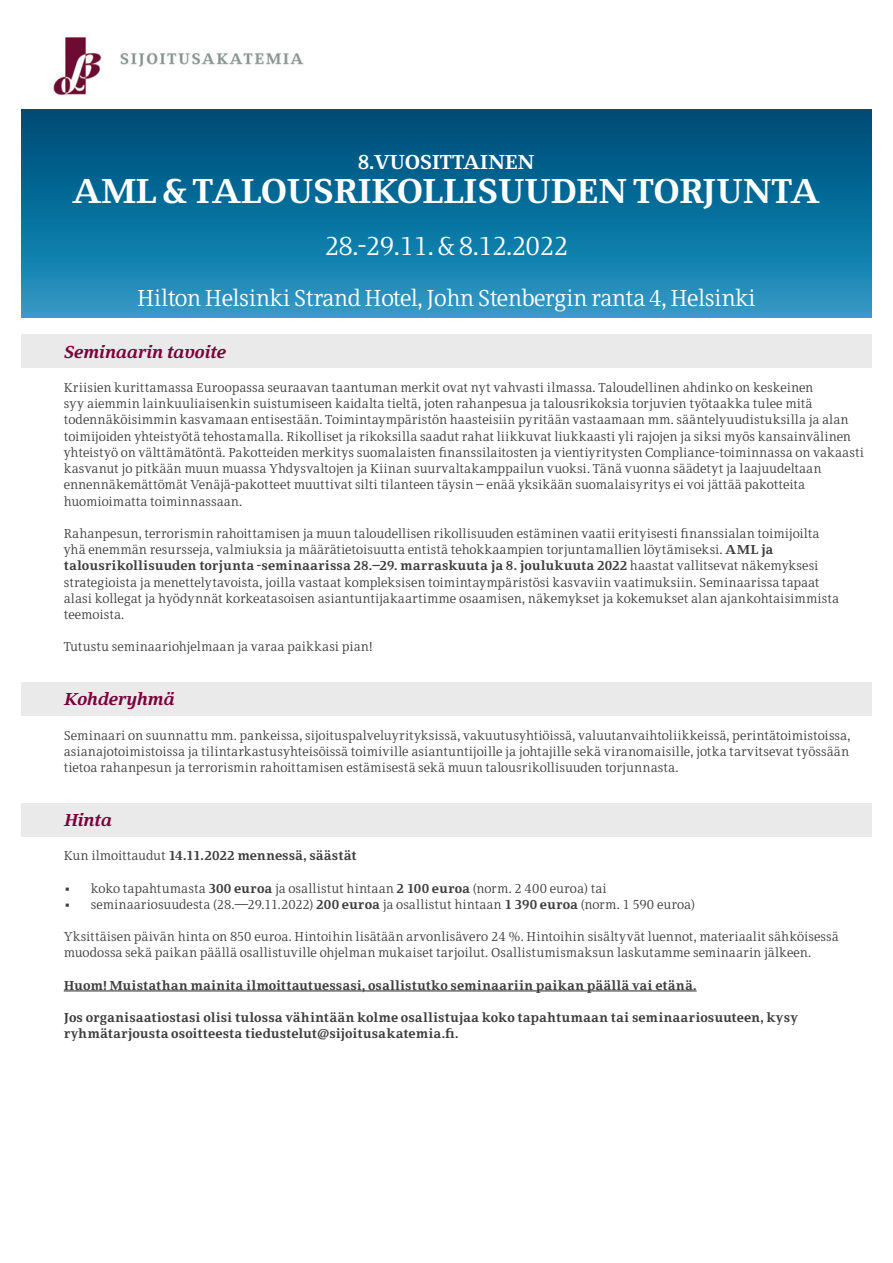
<style>
.page{position:relative;width:893px;height:1263px;background:#fff}
.page>*{position:absolute;margin:0;border:0;box-sizing:border-box;transform-origin:0 0}
.t1{font:700 36px "Fiona Serif";letter-spacing:-.025em;color:#fff}
.t2{font:27px "Fiona Serif";letter-spacing:-.025em;color:#fff}
.t3{font:24px "Fiona Serif";letter-spacing:-.025em;color:#fff}
.t4{font:700 21px "Fiona Serif";letter-spacing:-.025em;color:#fff}
.t5{font:italic 700 18px "Fiona Serif";letter-spacing:-.01em;color:#7a003b}
.t6{font:13.5px/16.2px "Fiona Serif";color:#3e3e3f}
.t7{font:700 13.5px/16.2px "Fiona Serif";letter-spacing:.005em;color:#3e3e3f}
.s1{font-weight:700}
.s2{font-weight:400}
</style>
<div class="page">
<div style="left:21px;top:682px;width:851px;height:33px;background:#eaeaea"></div>
<svg style="left:21px;top:109px;width:851px;height:208px;background:#0d709c"></svg>
<img style="left:52px;top:37px;width:252px;height:58px">
<div style="left:21px;top:804px;width:851px;height:33px;background:#eaeaea"></div>
<div style="left:21px;top:335px;width:851px;height:33px;background:#eaeaea"></div>
<hr style="left:64px;top:990px;width:633px;height:1px;background:#3e3e3f">
<h3 class="t4" style="left:358px;top:150px;width:179px">8.VUOSITTAINEN</h3>
<h1 class="t1" style="left:73px;top:169px;width:749px">AML &amp; TALOUSRIKOLLISUUDEN TORJUNTA</h1>
<h2 class="t2" style="left:325px;top:230px;width:245px">28.-29.11. &amp; 8.12.2022</h2>
<h3 class="t3" style="left:137px;top:284px;width:620px">Hilton Helsinki Strand Hotel, John Stenbergin ranta 4, Helsinki</h3>
<h3 class="t5" style="left:64px;top:341px;width:164px">Seminaarin tavoite</h3>
<p class="t6" style="left:64px;top:380px;width:802px">Kriisien kurittamassa Euroopassa seuraavan taantuman merkit ovat nyt vahvasti ilmassa. Taloudellinen ahdinko on keskeinen<br>syy aiemmin lainkuuliaisenkin suistumiseen kaidalta tieltä, joten rahanpesua ja talousrikoksia torjuvien työtaakka tulee mitä todennäköisimmin kasvamaan entisestään. Toimintaympäristön haasteisiin pyritään vastaamaan mm. sääntelyuudistuksilla ja alan toimijoiden yhteistyötä tehostamalla. Rikolliset ja rikoksilla saadut rahat liikkuvat liukkaasti yli rajojen ja siksi myös kansainvälinen yhteistyö on välttämätöntä. Pakotteiden merkitys suomalaisten finanssilaitosten ja vientiyritysten Compliance-toiminnassa on vakaasti kasvanut jo pitkään muun muassa Yhdysvaltojen ja Kiinan suurvaltakamppailun vuoksi. Tänä vuonna säädetyt ja laajuudeltaan ennennäkemättömät Venäjä-pakotteet muuttivat silti tilanteen täysin – enää yksikään suomalaisyritys ei voi jättää pakotteita huomioimatta toiminnassaan.</p>
<p class="t6" style="left:64px;top:526px;width:777px">Rahanpesun, terrorismin rahoittamisen ja muun taloudellisen rikollisuuden estäminen vaatii erityisesti finanssialan toimijoilta yhä enemmän resursseja, valmiuksia ja määrätietoisuutta entistä tehokkaampien torjuntamallien löytämiseksi. <span class="s1">AML ja talousrikollisuuden torjunta -seminaarissa 28.–29. marraskuuta ja 8. joulukuuta 2022</span> haastat vallitsevat näkemyksesi strategioista ja menettelytavoista, joilla vastaat kompleksisen toimintaympäristösi kasvaviin vaatimuksiin. Seminaarissa tapaat alasi kollegat ja hyödynnät korkeatasoisen asiantuntijakaartimme osaamisen, näkemykset ja kokemukset alan ajankohtaisimmista teemoista.</p>
<p class="t6" style="left:64px;top:639px;width:310px">Tutustu seminaariohjelmaan ja varaa paikkasi pian!</p>
<h3 class="t5" style="left:64px;top:689px;width:112px">Kohderyhmä</h3>
<p class="t6" style="left:64px;top:727px;width:788px;text-align:justify">Seminaari on suunnattu mm. pankeissa, sijoituspalveluyrityksissä, vakuutusyhtiöissä, valuutanvaihtoliikkeissä, perintätoimistoissa, asianajotoimistoissa ja tilintarkastusyhteisöissä toimiville asiantuntijoille ja johtajille sekä viranomaisille, jotka tarvitsevat työssään tietoa rahanpesun ja terrorismin rahoittamisen estämisestä sekä muun talousrikollisuuden torjunnasta.</p>
<h3 class="t5" style="left:64px;top:809px;width:50px">Hinta</h3>
<p class="t7" style="left:64px;top:848px;width:294px"><span class="s2">Kun ilmoittaudut</span> 14.11.2022 mennessä, säästät</p>
<p class="t6" style="left:64px;top:880px;width:545px">• koko tapahtumasta <span class="s1">300 euroa</span> ja osallistut hintaan <span class="s1">2 100 euroa</span> (norm. 2 400 euroa) tai</p>
<p class="t6" style="left:64px;top:896px;width:633px">• seminaariosuudesta (28.—29.11.2022) <span class="s1">200 euroa</span> ja osallistut hintaan <span class="s1">1 390 euroa</span> (norm. 1 590 euroa)</p>
<p class="t6" style="left:64px;top:929px;width:776px">Yksittäisen päivän hinta on 850 euroa. Hintoihin lisätään arvonlisävero 24 %. Hintoihin sisältyvät luennot, materiaalit sähköisessä muodossa sekä paikan päällä osallistuville ohjelman mukaiset tarjoilut. Osallistumismaksun laskutamme seminaarin jälkeen.</p>
<p class="t7" style="left:64px;top:978px;width:634px">Huom! Muistathan mainita ilmoittautuessasi, osallistutko seminaariin paikan päällä vai etänä.</p>
<p class="t7" style="left:64px;top:1010px;width:736px">Jos organisaatiostasi olisi tulossa vähintään kolme osallistujaa koko tapahtumaan tai seminaariosuuteen, kysy ryhmätarjousta osoitteesta tiedustelut@sijoitusakatemia.fi.</p>
</div>
